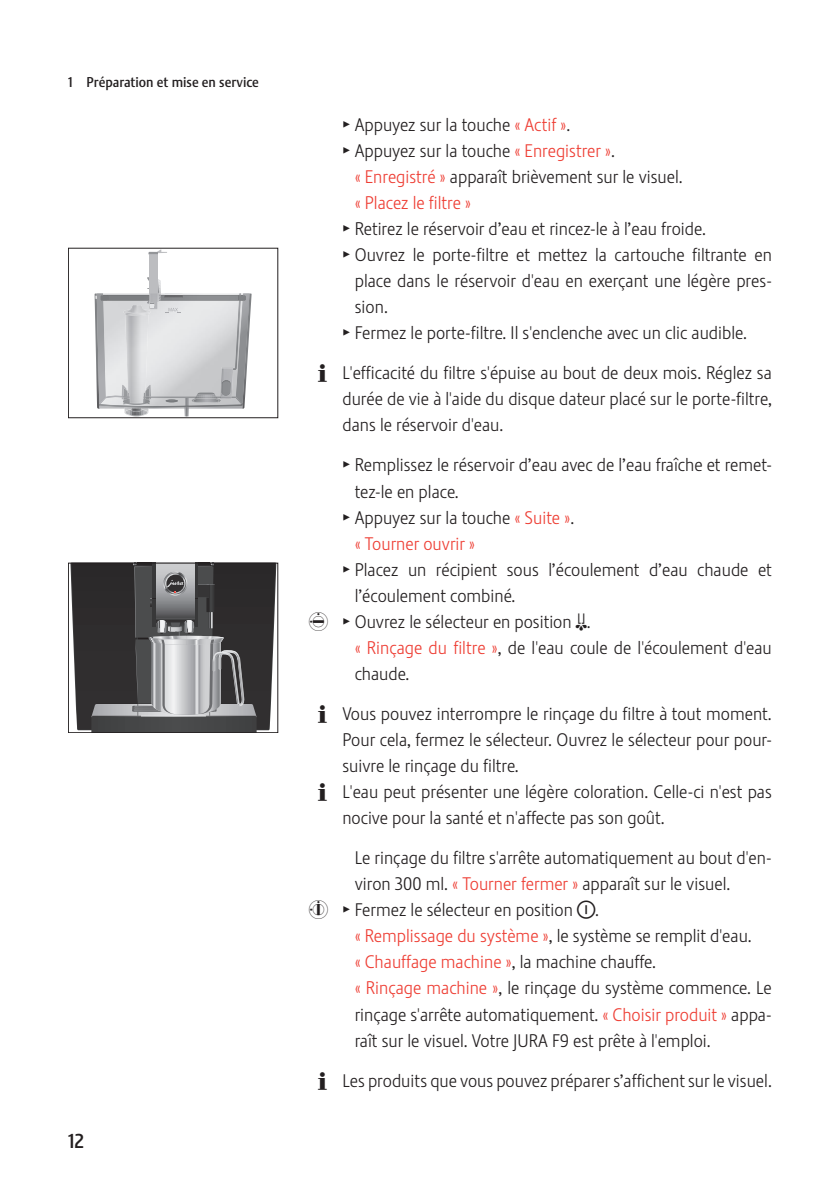
<style>
.page{position:relative;width:840px;height:1191px;background:#fff}
.page>*{position:absolute;margin:0;border:0;box-sizing:border-box;transform-origin:0 0}
.t1{font:20px "Stalemate Pro 2 J Medium";color:#231f20}
.t2{font:18px/26px "Stalemate Pro 2 J Light";color:#231f20;text-align:justify}
.t3{font:18px "Stalemate Pro 2 J Light";color:#ee3e34}
.t4{font:14px "Stalemate Pro 2 J Medium";color:#231f20}
.s1{font-family:"Jura Pict 2006"}
.s2{color:#ee3e34}
.s3{color:#231f20}
</style>
<div class="page">
<svg style="left:148px;top:250px;width:19px;height:5px"></svg>
<div style="left:149px;top:253px;width:8px;height:40px;background:#bcbdc0"></div>
<svg style="left:94px;top:277px;width:157px;height:139px"></svg>
<div style="left:68px;top:248px;width:210px;height:170px;border:1px solid #231f20"></div>
<svg style="left:70px;top:565px;width:206px;height:165px"></svg>
<div style="left:68px;top:563px;width:210px;height:170px;border:1px solid #231f20"></div>
<p class="t4" style="left:68px;top:77px;width:192px">1 Préparation et mise en service</p>
<p class="t1" style="left:68px;top:1133px;width:18px">12</p>
<p class="t2" style="left:343px;top:113px;width:228px"><span class="s1">T</span> Appuyez sur la touche <span class="s2">« Actif »</span>.</p>
<p class="t2" style="left:343px;top:139px;width:273px"><span class="s1">T</span> Appuyez sur la touche <span class="s2">« Enregistrer »</span>.</p>
<p class="t2" style="left:354px;top:165px;width:329px"><span class="s2">« Enregistré »</span> apparaît brièvement sur le visuel.</p>
<p class="t3" style="left:354px;top:195px;width:118px">« Placez le filtre »</p>
<p class="t2" style="left:343px;top:217px;width:364px"><span class="s1">T</span> Retirez le réservoir d’eau et rincez-le à l’eau froide.</p>
<p class="t2" style="left:343px;top:243px;width:430px"><span class="s1">T</span> Ouvrez le porte-filtre et mettez la cartouche filtrante en</p>
<p class="t2" style="left:354px;top:269px;width:418px">place dans le réservoir d'eau en exerçant une légère pres-</p>
<p class="t2" style="left:354px;top:295px;width:35px">sion.</p>
<p class="t2" style="left:343px;top:321px;width:405px"><span class="s1">T</span> Fermez le porte-filtre. Il s'enclenche avec un clic audible.</p>
<p class="t2" style="left:342px;top:361px;width:430px;text-indent:-24px"><span class="s1">E</span> L'efficacité du filtre s'épuise au bout de deux mois. Réglez sa durée de vie à l'aide du disque dateur placé sur le porte-filtre, dans le réservoir d'eau.</p>
<p class="t2" style="left:343px;top:454px;width:430px"><span class="s1">T</span> Remplissez le réservoir d’eau avec de l’eau fraîche et remet-</p>
<p class="t2" style="left:354px;top:480px;width:105px">tez-le en place.</p>
<p class="t2" style="left:343px;top:506px;width:232px"><span class="s1">T</span> Appuyez sur la touche <span class="s2">« Suite »</span>.</p>
<p class="t3" style="left:354px;top:536px;width:122px">« Tourner ouvrir »</p>
<p class="t2" style="left:343px;top:558px;width:430px"><span class="s1">T</span> Placez un récipient sous l’écoulement d’eau chaude et</p>
<p class="t2" style="left:354px;top:584px;width:162px">l’écoulement combiné.</p>
<p class="t2" style="left:309px;top:610px;width:283px"><span class="s1">l T</span> Ouvrez le sélecteur en position <span class="s1">m</span>.</p>
<p class="t2" style="left:354px;top:636px;width:418px"><span class="s2">« Rinçage du filtre »</span>, de l'eau coule de l'écoulement d'eau</p>
<p class="t2" style="left:354px;top:662px;width:56px">chaude.</p>
<p class="t2" style="left:318px;top:702px;width:455px"><span class="s1">E</span> Vous pouvez interrompre le rinçage du filtre à tout moment.</p>
<p class="t2" style="left:342px;top:728px;width:431px">Pour cela, fermez le sélecteur. Ouvrez le sélecteur pour pour-</p>
<p class="t2" style="left:342px;top:754px;width:178px">suivre le rinçage du filtre.</p>
<p class="t2" style="left:318px;top:780px;width:455px"><span class="s1">E</span> L'eau peut présenter une légère coloration. Celle-ci n'est pas</p>
<p class="t2" style="left:342px;top:806px;width:323px">nocive pour la santé et n'affecte pas son goût.</p>
<p class="t2" style="left:354px;top:846px;width:418px">Le rinçage du filtre s'arrête automatiquement au bout d'en-</p>
<p class="t2" style="left:354px;top:872px;width:377px">viron 300 ml. <span class="s2">« Tourner fermer »</span> apparaît sur le visuel.</p>
<p class="t2" style="left:309px;top:898px;width:291px"><span class="s1">y T</span> Fermez le sélecteur en position <span class="s1">°</span>.</p>
<p class="t2" style="left:354px;top:924px;width:398px"><span class="s2">« Remplissage du système »</span>, le système se remplit d'eau.</p>
<p class="t3" style="left:354px;top:955px;width:302px">« Chauffage machine »<span class="s3">, la machine chauffe.</span></p>
<p class="t2" style="left:354px;top:976px;width:418px"><span class="s2">« Rinçage machine »</span>, le rinçage du système commence. Le</p>
<p class="t2" style="left:354px;top:1002px;width:418px">rinçage s'arrête automatiquement. <span class="s2">« Choisir produit »</span> appa-</p>
<p class="t2" style="left:354px;top:1028px;width:357px">raît sur le visuel. Votre JURA F9 est prête à l'emploi.</p>
<p class="t2" style="left:318px;top:1069px;width:455px"><span class="s1">E</span> Les produits que vous pouvez préparer s’affichent sur le visuel.</p>
</div>
